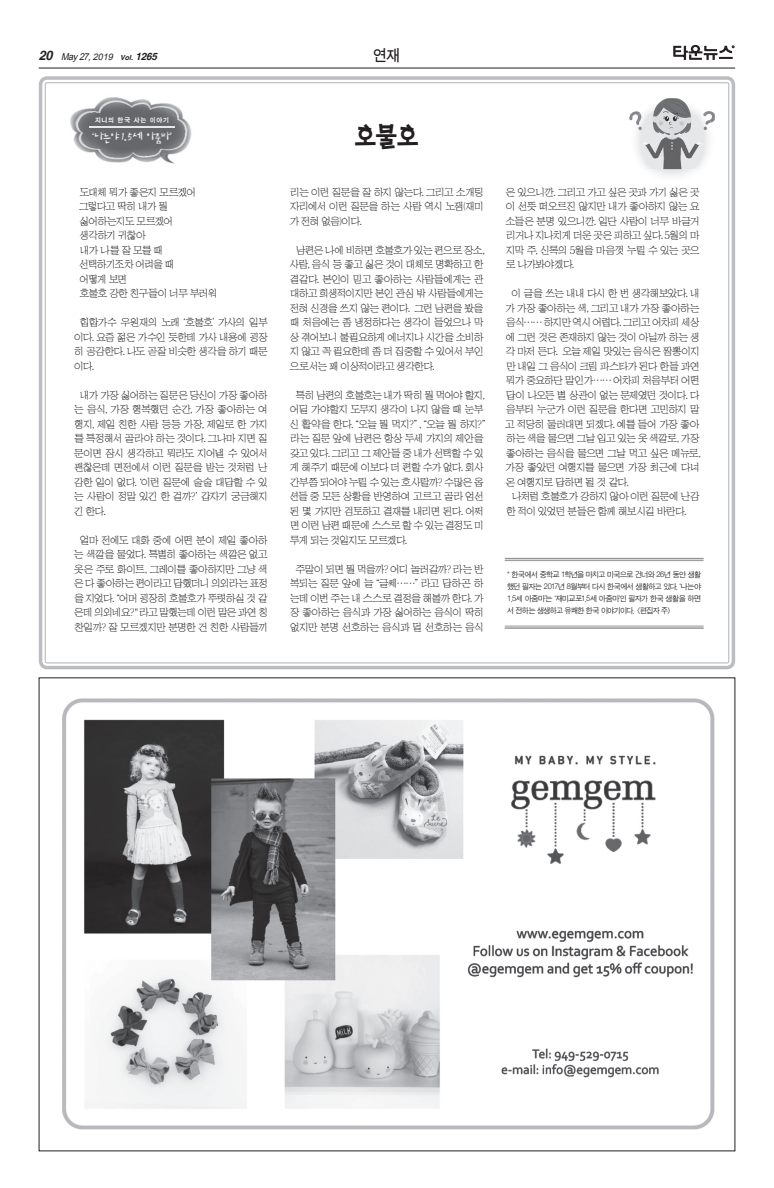
<style>
.page{position:relative;width:774px;height:1188px;background:#fff}
.page>*{position:absolute;margin:0;border:0;box-sizing:border-box;transform-origin:0 0}
.t1{font:26px "H2 por B";color:#231f20;scale:.9 1}
.t2{font:16px "Sand Tg";color:#231f20;scale:.95 1}
.t3{font:13px "Crayon";letter-spacing:-.1em;color:#fff;scale:.87 1}
.t4{font:10.5px/14.5px "HY Sin Mun Myeong Jo";letter-spacing:-.125em;color:#231f20;text-align:justify}
.t5{font:italic 9.5px "Arial";color:#231f20;scale:.95 1}
.t6{font:8px/12px "Sand Jg";letter-spacing:-.055em;color:#231f20;text-align:justify}
.t7{font:6.6px "Sand Kg";letter-spacing:.115em;color:#fff}
.s1{font-family:"Helvetica";font-weight:700;font-size:13px}
.s2{font-size:9px}
.s3{font-family:"Helvetica";font-weight:700;font-size:7px}
.s4{font-family:"Helvetica";font-weight:700;font-size:10px}
</style>
<div class="page">
<hr style="left:39px;top:68px;width:696px;height:1px;background:#231f20">
<svg style="left:673px;top:45px;width:61px;height:15px"></svg>
<div style="left:39px;top:76px;width:696px;height:593px;border:4px solid #bcbdc0;border-radius:7px"></div>
<img style="left:70px;top:97px;width:122px;height:67px">
<hr style="left:89px;top:127px;width:86px;height:1px;background:#e6e7e9">
<hr style="left:505px;top:558px;width:199px;height:1px;background:#939598">
<hr style="left:505px;top:560px;width:199px;height:1px;background:#939598">
<hr style="left:505px;top:626px;width:199px;height:1px;background:#939598">
<hr style="left:505px;top:627px;width:199px;height:2px;background:#939598">
<img style="left:62px;top:698px;width:653px;height:432px">
<svg style="left:468px;top:982px;width:215px;height:71px"></svg>
<img style="left:650px;top:169px;width:45px;height:7px">
<img style="left:630px;top:98px;width:85px;height:71px">
<p class="t5" style="left:39px;top:50px;width:129px"><span class="s1">2 0</span> May27,<span class="s2">2019</span> <span class="s3">Vol.</span> <span class="s4">1265</span></p>
<h2 class="t2" style="left:373px;top:48px;width:30px">연재</h2>
<p class="t7" style="left:95px;top:117px;width:76px">지니의 한국 사는 이야기</p>
<p class="t3" style="left:87px;top:132px;width:107px">‘나는야 1.5세 아줌마’</p>
<p class="t4" style="left:79px;top:185px;width:140px;text-align:left">도대체 뭐가 좋은지 모르겠어 그렇다고 딱히 내가 뭘 싫어하는지도 모르겠어<br>생각하기 귀찮아<br>내가 나를 잘 모를 때 선택하기조차 어려울 때<br>어떻게 보면<br>호불호 강한 친구들이 너무 부러워</p>
<p class="t4" style="left:74px;top:315px;width:196px;text-indent:6px">힙합가수 우원재의 노래‘호불호’가사의 일부 이다. 요즘 젊은 가수인 듯한데 가사 내용에 굉장 히 공감한다. 나도 곧잘 비슷한 생각을 하기 때문 이다.</p>
<p class="t4" style="left:74px;top:388px;width:196px;text-indent:6px">내가 가장 싫어하는 질문은 당신이 가장 좋아하 는 음식, 가장 행복했던 순간, 가장 좋아하는 여 행지, 제일 친한 사람 등등 가장, 제일로 한 가지 를 특정해서 골라야 하는 것이다. 그나마 지면 질 문이면 잠시 생각하고 뭐라도 지어낼 수 있어서 괜찮은데 면전에서 이런 질문을 받는 것처럼 난 감한 일이 없다.‘이런 질문에 술술 대답할 수 있 는 사람이 정말 있긴 한 걸까?’갑자기 궁금해지 긴 한다.</p>
<p class="t4" style="left:74px;top:533px;width:196px;text-align:center">얼마 전에도 대화 중에 어떤 분이 제일 좋아하 는 색깔을 물었다. 특별히 좋아하는 색깔은 없고 옷은 주로 화이트, 그레이를 좋아하지만 그냥 색 은 다 좋아하는 편이라고 답했더니 의외라는 표정 을 지었다.“어머 굉장히 호불호가 뚜렷하실 것 같 은데 의외네요?" 라고 말했는데 이런 말은 과연 칭 찬일까? 잘 모르겠지만 분명한 건 친한 사람들끼</p>
<h1 class="t1" style="left:354px;top:123px;width:74px">호불호</h1>
<p class="t4" style="left:289px;top:185px;width:197px">리는 이런 질문을 잘 하지 않는다. 그리고 소개팅 자리에서 이런 질문을 하는 사람 역시 노잼(재미 가 전혀 없음)이다.</p>
<p class="t4" style="left:289px;top:243px;width:197px;text-align:left;text-indent:6px">남편은 나에 비하면 호불호가 있는 편으로 장소, 사람, 음식 등 좋고 싫은 것이 대체로 명확하고 한 결같다. 본인이 믿고 좋아하는 사람들에게는 관 대하고 희생적이지만 본인 관심 밖 사람들에게는 전혀 신경을 쓰지 않는 편이다. 그런 남편을 봤을 때 처음에는 좀 냉정하다는 생각이 들었으나 막 상 겪어보니 불필요하게 에너지나 시간을 소비하 지 않고 꼭 필요한데 좀 더 집중할 수 있어서 부인 으로서는 꽤 이상적이라고 생각한다.</p>
<p class="t4" style="left:289px;top:388px;width:204px;text-align:left;text-indent:6px">특히 남편의 호불호는 내가 딱히 뭘 먹어야 할지, 어딜 가야할지 도무지 생각이 나지 않을 때 눈부 신 활약을 한다.“오늘 뭘 먹지?”,“오늘 뭘 하지?” 라는 질문 앞에 남편은 항상 두세 가지의 제안을 갖고 있다. 그리고 그 제안들 중 내가 선택할 수 있 게 해주기 때문에 이보다 더 편할 수가 없다. 회사 간부쯤 되어야 누릴 수 있는 호사랄까? 수많은 옵 션들 중 모든 상황을 반영하여 고르고 골라 엄선 된 몇 가지만 검토하고 결재를 내리면 된다. 어쩌 면 이런 남편 때문에 스스로 할 수 있는 결정도 미 루게 되는 것일지도 모르겠다.</p>
<p class="t4" style="left:290px;top:562px;width:196px;text-align:center">주말이 되면 뭘 먹을까? 어디 놀러갈까? 라는 반 복되는 질문 앞에 늘“글쎄……”라고 답하곤 하 는데 이번 주는 내 스스로 결정을 해볼까 한다. 가 장 좋아하는 음식과 가장 싫어하는 음식이 딱히 없지만 분명 선호하는 음식과 덜 선호하는 음식</p>
<p class="t4" style="left:505px;top:185px;width:196px">은 있으니깐. 그리고 가고 싶은 곳과 가기 싫은 곳 이 선뜻 떠오르진 않지만 내가 좋아하지 않는 요 소들은 분명 있으니깐. 일단 사람이 너무 바글거 리거나 지나치게 더운 곳은 피하고 싶다. 5월의 마 지막 주, 신록의 5월을 마음껏 누릴 수 있는 곳으 로 나가봐야겠다.</p>
<p class="t4" style="left:505px;top:286px;width:198px;text-indent:7px">이 글을 쓰는 내내 다시 한 번 생각해보았다. 내 가 가장 좋아하는 색, 그리고 내가 가장 좋아하는 음식…… 하지만 역시 어렵다. 그리고 어차피 세상 에 그런 것은 존재하지 않는 것이 아닐까 하는 생 각 마저 든다. 오늘 제일 맛있는 음식은 짬뽕이지 만 내일 그 음식이 크림 파스타가 된다 한들 과연 뭐가 중요하단 말인가…… 어차피 처음부터 어떤 답이 나오든 별 상관이 없는 문제였던 것이다. 다 음부터 누군가 이런 질문을 한다면 고민하지 말 고 적당히 둘러대면 되겠다. 예를 들어 가장 좋아 하는 색을 물으면 그날 입고 있는 옷 색깔로, 가장 좋아하는 음식을 물으면 그날 먹고 싶은 메뉴로, 가장 좋았던 여행지를 물으면 가장 최근에 다녀 온 여행지로 답하면 될 것 같다.</p>
<p class="t4" style="left:506px;top:489px;width:195px;text-indent:6px">나처럼 호불호가 강하지 않아 이런 질문에 난감 한 적이 있었던 분들은 함께 해보시길 바란다.</p>
<p class="t6" style="left:507px;top:569px;width:196px">* 한국에서 중학교 1학년을 마치고 미국으로 건너와 26년 동안 생활 했던 필자는 2017년 8월부터 다시 한국에서 생활하고 있다. ‘나는야 1.5세 아줌마’는 ‘재미교포1.5세 아줌마’인 필자가 한국 생활을 하면 서 전하는 생생하고 유쾌한 한국 이야기이다. &lt;편집자 주&gt;</p>
</div>
